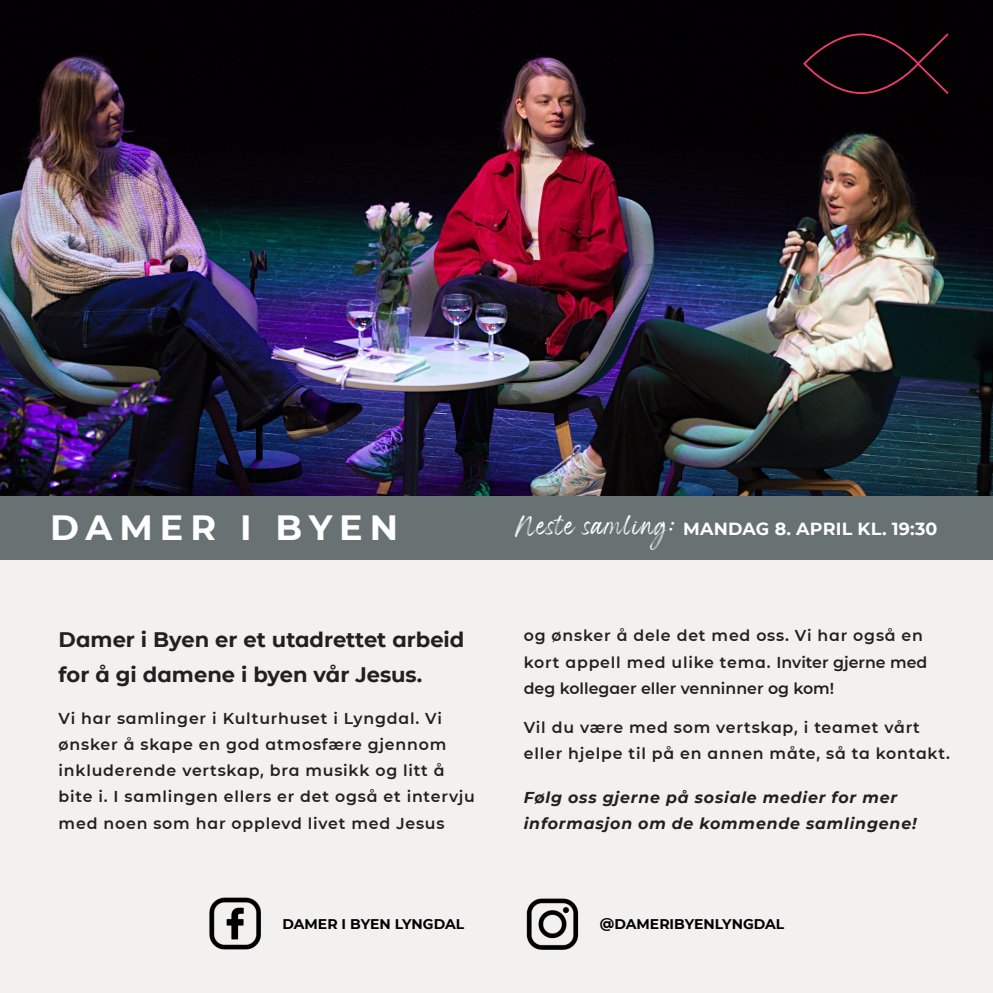
<style>
.page{position:relative;width:993px;height:993px;background:#fff}
.page>*{position:absolute;margin:0;border:0;box-sizing:border-box;transform-origin:0 0}
.t1{font:700 35px "CMG Sans";letter-spacing:.2em;color:#fff}
.Datoer_i_kalender{font:700 21px "CMG Sans";color:#231f20}
.Mengdetekst{font:700 21px "CMG Sans";color:#231f20}
.Uthevet_tekst{font:700 17.5px "CMG Sans";letter-spacing:.01em;color:#fff}
.Mengdetekst-2{font:600 15.75px/26.2px "CMG Sans";letter-spacing:.05em;color:#231f20}
.Mengdetekst-3{font:italic 700 15.75px "CMG Sans";letter-spacing:.05em;color:#231f20}
.Mengdetekst-4{font:600 15.75px "CMG Sans";letter-spacing:.03em;color:#231f20}
.Mengdetekst-5{font:600 15.75px "CMG Sans";color:#231f20}
.Mengdetekst-6{font:700 14px "CMG Sans";color:#000}
.s1{font-family:"Wonderful Branding";font-weight:400;font-size:14.88px}
</style>
<div class="page">
<img style="left:0;top:0;width:992px;height:496px">
<div style="left:0;top:496px;width:992px;height:63px;background:#687273"></div>
<div style="left:0;top:559px;width:992px;height:433px;background:#f3f0f0"></div>
<svg style="left:803px;top:33px;width:145px;height:61px;background:#13040a"></svg>
<img style="left:209px;top:897px;width:52px;height:53px">
<img style="left:526px;top:898px;width:53px;height:52px">
<hr style="left:992px;top:496px;width:1px;height:496px;background:#687273">
<p class="t1" style="left:50px;top:502px;width:349px">DAMER I BYEN</p>
<p class="Uthevet_tekst" style="left:515px;top:515px;width:423px"><span class="s1">Neste samling:</span> MANDAG 8. APRIL KL. 19:30</p>
<p class="Datoer_i_kalender" style="left:59px;top:623px;width:407px">Damer i Byen er et utadrettet arbeid</p>
<p class="Mengdetekst" style="left:59px;top:658px;width:365px">for å gi damene i byen vår Jesus.</p>
<p class="Mengdetekst-2" style="left:59px;top:704px;width:384px">Vi har samlinger i Kulturhuset i Lyngdal. Vi</p>
<p class="Mengdetekst-2" style="left:59px;top:730px;width:389px">ønsker å skape en god atmosfære gjennom</p>
<p class="Mengdetekst-2" style="left:59px;top:756px;width:387px">inkluderende vertskap, bra musikk og litt å</p>
<p class="Mengdetekst-2" style="left:59px;top:782px;width:417px">bite i. I samlingen ellers er det også et intervju med noen som har opplevd livet med Jesus</p>
<p class="Mengdetekst-2" style="left:523px;top:621px;width:400px">og ønsker å dele det med oss. Vi har også en</p>
<p class="Mengdetekst-4" style="left:523px;top:650px;width:405px">kort appell med ulike tema. Inviter gjerne med</p>
<p class="Mengdetekst-5" style="left:523px;top:677px;width:312px">deg kollegaer eller venninner og kom!</p>
<p class="Mengdetekst-2" style="left:523px;top:712px;width:397px">Vil du være med som vertskap, i teamet vårt</p>
<p class="Mengdetekst-2" style="left:523px;top:739px;width:427px">eller hjelpe til på en annen måte, så ta kontakt.</p>
<p class="Mengdetekst-3" style="left:523px;top:785px;width:375px">Følg oss gjerne på sosiale medier for mer</p>
<p class="Mengdetekst-3" style="left:523px;top:811px;width:394px">informasjon om de kommende samlingene!</p>
<p class="Mengdetekst-6" style="left:282px;top:913px;width:183px">DAMER I BYEN LYNGDAL</p>
<p class="Mengdetekst-6" style="left:599px;top:913px;width:186px">@DAMERIBYENLYNGDAL</p>
</div>
